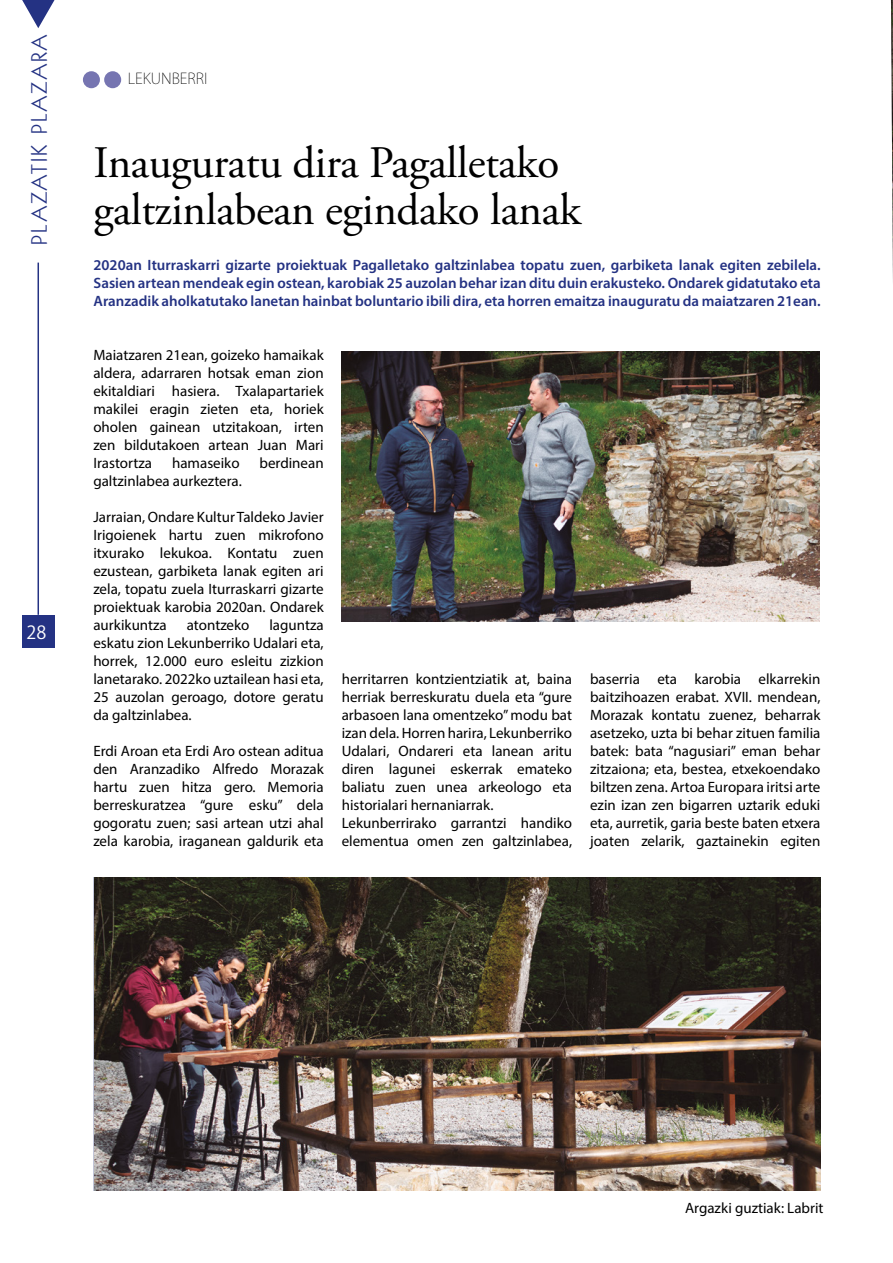
<style>
.page{position:relative;width:893px;height:1263px;background:#fff}
.page>*{position:absolute;margin:0;border:0;box-sizing:border-box;transform-origin:0 0}
.t1{font:45px/46.5px "Adobe Garamond Pro";letter-spacing:-.01em;color:#000}
.t2{font:22.5px "Kabel IT Cby BT";letter-spacing:.1em;color:#243283}
.t3{font:18px "Koz Go Pr 6 N";color:#fff}
.t4{font:15px/18px "Myriad Pro";color:#000;text-align:justify}
.t5{font:600 15px/18px "Myriad Pro";color:#243283;text-align:justify}
.t6{font:200 15px "Koz Go Pr 6 N";color:#000}
</style>
<div class="page">
<div style="left:83px;top:71px;width:17px;height:17px;background:#7675b1;border-radius:50%"></div>
<div style="left:104px;top:71px;width:17px;height:17px;background:#7675b1;border-radius:50%"></div>
<hr style="left:38px;top:263px;width:1px;height:352px;background:#243283">
<svg style="left:22px;top:0;width:33px;height:28px"></svg>
<div style="left:22px;top:615px;width:33px;height:33px;background:#243283"></div>
<img style="left:341px;top:351px;width:479px;height:270px">
<img style="left:94px;top:877px;width:727px;height:314px">
<img style="left:891px;top:0;width:2px;height:279px">
<h2 class="t2" style="left:25px;top:245px;width:213px;rotate:-90deg">PLAZATIK PLAZARA</h2>
<p class="t3" style="left:27px;top:622px;width:21px">28</p>
<p class="t6" style="left:128px;top:70px;width:81px">LEKUNBERRI</p>
<h1 class="t1" style="left:94px;top:141px;width:489px">Inauguratu dira Pagalletako galtzinlabean egindako lanak</h1>
<p class="t5" style="left:94px;top:256px;width:729px">2020an Iturraskarri gizarte proiektuak Pagalletako galtzinlabea topatu zuen, garbiketa lanak egiten zebilela.<br>Sasien artean mendeak egin ostean, karobiak 25 auzolan behar izan ditu duin erakusteko. Ondarek gidatutako eta Aranzadik aholkatutako lanetan hainbat boluntario ibili dira, eta horren emaitza inauguratu da maiatzaren 21ean.</p>
<p class="t4" style="left:93px;top:346px;width:232px">Maiatzaren 21ean, goizeko hamaikak aldera, adarraren hotsak eman zion ekitaldiari hasiera. Txalapartariek makilei eragin zieten eta, horiek oholen gainean utzitakoan, irten zen bildutakoen artean Juan Mari Irastortza</p>
<p class="t4" style="left:172px;top:454px;width:69px">hamaseiko</p>
<p class="t4" style="left:260px;top:454px;width:66px">berdinean</p>
<p class="t4" style="left:93px;top:472px;width:150px">galtzinlabea aurkeztera.</p>
<p class="t4" style="left:93px;top:508px;width:232px">Jarraian, Ondare Kultur Taldeko Javier Irigoienek hartu zuen mikrofono itxurako lekukoa. Kontatu zuen ezustean, garbiketa lanak egiten ari zela, topatu zuela Iturraskarri gizarte proiektuak karobia 2020an. Ondarek aurkikuntza</p>
<p class="t4" style="left:93px;top:616px;width:232px;text-indent:176px">laguntza eskatu zion Lekunberriko Udalari eta, horrek, 12.000 euro esleitu zizkion lanetarako. 2022ko uztailean hasi eta, 25 auzolan geroago, dotore geratu da galtzinlabea.</p>
<p class="t4" style="left:93px;top:742px;width:232px">Erdi Aroan eta Erdi Aro ostean aditua den Aranzadiko Alfredo Morazak hartu zuen hitza gero. Memoria berreskuratzea “gure esku” dela gogoratu zuen; sasi artean utzi ahal zela karobia, iraganean galdurik eta</p>
<p class="t4" style="left:187px;top:616px;width:64px">atontzeko</p>
<p class="t4" style="left:342px;top:670px;width:232px;text-align:left">herritarren kontzientziatik at, baina herriak berreskuratu duela eta “gure arbasoen lana omentzeko” modu bat izan dela. Horren harira, Lekunberriko Udalari, Ondareri eta lanean aritu diren lagunei eskerrak emateko baliatu zuen unea arkeologo eta historialari hernaniarrak.<br>Lekunberrirako garrantzi handiko elementua omen zen galtzinlabea,</p>
<p class="t4" style="left:590px;top:670px;width:232px">baserria eta karobia elkarrekin baitzihoazen erabat. XVII. mendean, Morazak kontatu zuenez, beharrak asetzeko, uzta bi behar zituen familia batek: bata “nagusiari” eman behar zitzaiona; eta, bestea, etxekoendako biltzen zena. Artoa Europara iritsi arte ezin izan zen bigarren uztarik eduki eta, aurretik, garia beste baten etxera joaten zelarik, gaztainekin egiten</p>
<p class="t4" style="left:685px;top:1198px;width:140px">Argazki guztiak: Labrit</p>
</div>
